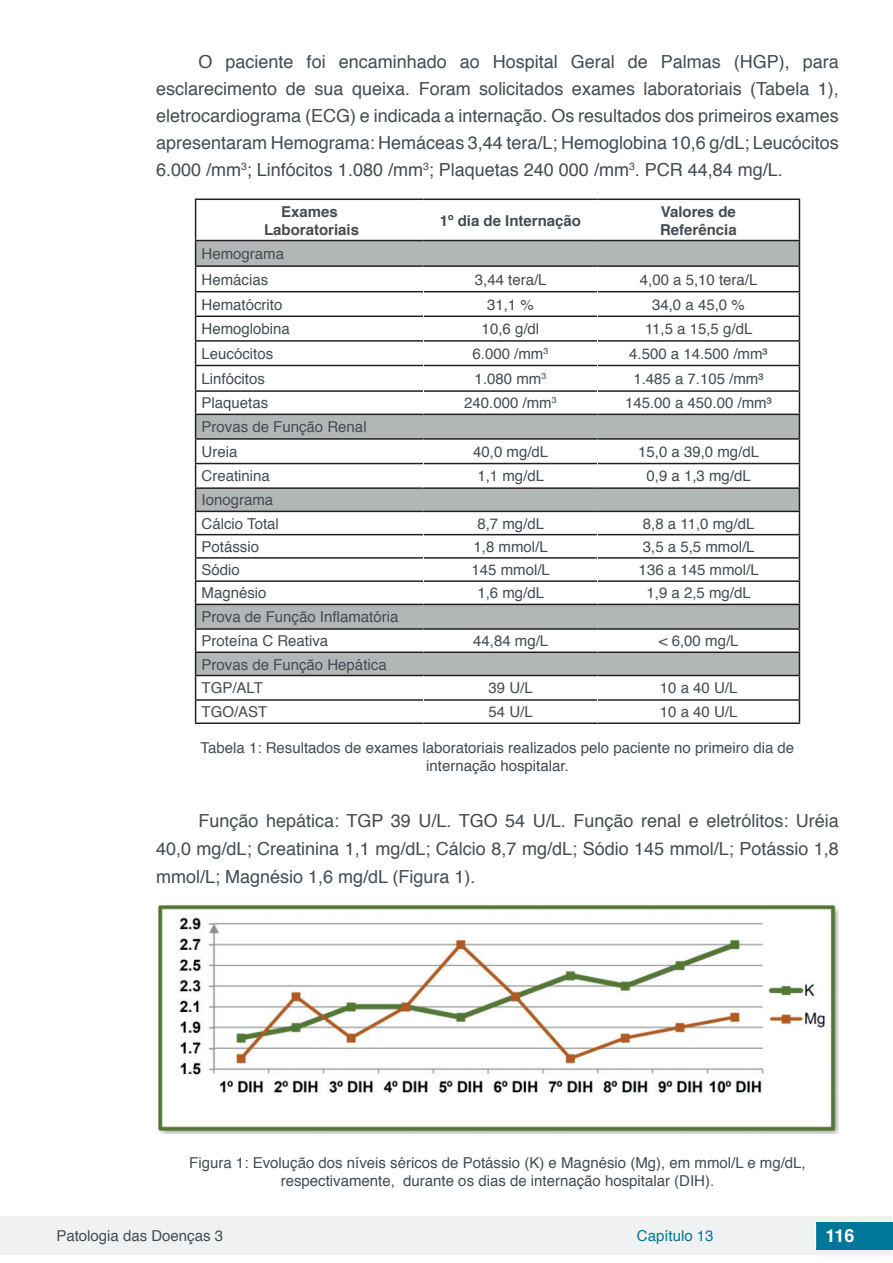
<style>
.page{position:relative;width:893px;height:1263px;background:#fff}
.page>*{position:absolute;margin:0;border:0;box-sizing:border-box;transform-origin:0 0}
.t1{font:18px/27px "Helvetica";color:#434c52;text-align:justify}
.t2{font:700 18px "Helvetica";color:#fff}
.t3{font:15px/18px "Helvetica";color:#434c52}
.t4{font:700 15px/18px "Helvetica";color:#434c52;text-align:center}
.t5{font:15px "Helvetica";color:#007699}
</style>
<div class="page">
<div style="left:1px;top:1216px;width:891px;height:38px;background:#f0f1f2"></div>
<div style="left:816px;top:1222px;width:77px;height:27px;background:#007699"></div>
<svg style="left:815px;top:1224px;width:1px;height:24px"></svg>
<svg style="left:196px;top:241px;width:603px;height:434px"></svg>
<hr style="left:195px;top:199px;width:228px;height:1px;background:#231f20">
<hr style="left:195px;top:200px;width:1px;height:40px;background:#231f20">
<hr style="left:423px;top:199px;width:174px;height:1px;background:#231f20">
<hr style="left:597px;top:199px;width:203px;height:1px;background:#231f20">
<hr style="left:799px;top:200px;width:1px;height:40px;background:#231f20">
<hr style="left:195px;top:240px;width:228px;height:1px;background:#231f20">
<hr style="left:423px;top:240px;width:174px;height:1px;background:#231f20">
<hr style="left:597px;top:240px;width:203px;height:1px;background:#231f20">
<hr style="left:195px;top:265px;width:228px;height:2px;background:#231f20">
<hr style="left:423px;top:265px;width:174px;height:2px;background:#231f20">
<hr style="left:597px;top:265px;width:203px;height:2px;background:#231f20">
<hr style="left:195px;top:291px;width:228px;height:1px;background:#231f20">
<hr style="left:424px;top:291px;width:173px;height:1px;background:#231f20">
<hr style="left:598px;top:291px;width:202px;height:1px;background:#231f20">
<hr style="left:195px;top:316px;width:228px;height:1px;background:#231f20">
<hr style="left:424px;top:316px;width:173px;height:1px;background:#231f20">
<hr style="left:598px;top:316px;width:202px;height:1px;background:#231f20">
<hr style="left:195px;top:340px;width:228px;height:2px;background:#231f20">
<hr style="left:424px;top:340px;width:173px;height:2px;background:#231f20">
<hr style="left:598px;top:340px;width:202px;height:2px;background:#231f20">
<hr style="left:195px;top:365px;width:228px;height:1px;background:#231f20">
<hr style="left:424px;top:365px;width:173px;height:1px;background:#231f20">
<hr style="left:598px;top:365px;width:202px;height:1px;background:#231f20">
<hr style="left:195px;top:390px;width:228px;height:2px;background:#231f20">
<hr style="left:424px;top:390px;width:173px;height:2px;background:#231f20">
<hr style="left:598px;top:390px;width:202px;height:2px;background:#231f20">
<hr style="left:195px;top:414px;width:228px;height:1px;background:#231f20">
<hr style="left:423px;top:414px;width:174px;height:1px;background:#231f20">
<hr style="left:597px;top:414px;width:203px;height:1px;background:#231f20">
<hr style="left:195px;top:438px;width:228px;height:2px;background:#231f20">
<hr style="left:423px;top:438px;width:174px;height:2px;background:#231f20">
<hr style="left:597px;top:438px;width:203px;height:2px;background:#231f20">
<hr style="left:195px;top:463px;width:228px;height:1px;background:#231f20">
<hr style="left:424px;top:463px;width:173px;height:1px;background:#231f20">
<hr style="left:598px;top:463px;width:202px;height:1px;background:#231f20">
<hr style="left:195px;top:487px;width:228px;height:2px;background:#231f20">
<hr style="left:423px;top:487px;width:174px;height:2px;background:#231f20">
<hr style="left:597px;top:487px;width:203px;height:2px;background:#231f20">
<hr style="left:195px;top:511px;width:228px;height:1px;background:#231f20">
<hr style="left:423px;top:511px;width:174px;height:1px;background:#231f20">
<hr style="left:597px;top:511px;width:203px;height:1px;background:#231f20">
<hr style="left:195px;top:534px;width:228px;height:1px;background:#231f20">
<hr style="left:424px;top:534px;width:173px;height:1px;background:#231f20">
<hr style="left:598px;top:534px;width:202px;height:1px;background:#231f20">
<hr style="left:195px;top:557px;width:228px;height:2px;background:#231f20">
<hr style="left:424px;top:557px;width:173px;height:2px;background:#231f20">
<hr style="left:598px;top:557px;width:202px;height:2px;background:#231f20">
<hr style="left:195px;top:580px;width:228px;height:2px;background:#231f20">
<hr style="left:424px;top:580px;width:173px;height:2px;background:#231f20">
<hr style="left:598px;top:580px;width:202px;height:2px;background:#231f20">
<hr style="left:195px;top:604px;width:228px;height:1px;background:#231f20">
<hr style="left:423px;top:604px;width:174px;height:1px;background:#231f20">
<hr style="left:597px;top:604px;width:203px;height:1px;background:#231f20">
<hr style="left:195px;top:628px;width:228px;height:2px;background:#231f20">
<hr style="left:423px;top:628px;width:174px;height:2px;background:#231f20">
<hr style="left:597px;top:628px;width:203px;height:2px;background:#231f20">
<hr style="left:195px;top:651px;width:228px;height:2px;background:#231f20">
<hr style="left:423px;top:651px;width:174px;height:2px;background:#231f20">
<hr style="left:597px;top:651px;width:203px;height:2px;background:#231f20">
<hr style="left:195px;top:675px;width:228px;height:1px;background:#231f20">
<hr style="left:423px;top:675px;width:174px;height:1px;background:#231f20">
<hr style="left:597px;top:675px;width:203px;height:1px;background:#231f20">
<hr style="left:195px;top:699px;width:228px;height:2px;background:#231f20">
<svg style="left:195px;top:241px;width:1px;height:481px"></svg>
<hr style="left:424px;top:699px;width:173px;height:2px;background:#231f20">
<hr style="left:598px;top:699px;width:202px;height:2px;background:#231f20">
<svg style="left:799px;top:241px;width:1px;height:481px"></svg>
<hr style="left:195px;top:722px;width:228px;height:2px;background:#231f20">
<hr style="left:423px;top:722px;width:174px;height:2px;background:#231f20">
<hr style="left:597px;top:722px;width:203px;height:2px;background:#231f20">
<svg style="left:423px;top:267px;width:1px;height:147px"></svg>
<svg style="left:597px;top:267px;width:1px;height:147px"></svg>
<svg style="left:423px;top:440px;width:1px;height:47px"></svg>
<svg style="left:597px;top:440px;width:1px;height:47px"></svg>
<svg style="left:597px;top:512px;width:1px;height:92px"></svg>
<svg style="left:423px;top:512px;width:1px;height:139px"></svg>
<svg style="left:597px;top:630px;width:1px;height:21px"></svg>
<img style="left:157px;top:904px;width:682px;height:229px">
<p class="t1" style="left:156px;top:48px;width:684px;text-indent:43px">O paciente foi encaminhado ao Hospital Geral de Palmas (HGP), para esclarecimento de sua queixa. Foram solicitados exames laboratoriais (Tabela 1), eletrocardiograma (ECG) e indicada a internação. Os resultados dos primeiros exames apresentaram Hemograma: Hemáceas 3,44 tera/L; Hemoglobina 10,6 g/dL; Leucócitos 6.000 /mm<sup>3</sup>; Linfócitos 1.080 /mm<sup>3</sup>; Plaquetas 240 000 /mm<sup>3</sup>. PCR 44,84 mg/L.</p>
<p class="t4" style="left:264px;top:202px;width:97px">Exames laboratoriais</p>
<p class="t4" style="left:440px;top:211px;width:143px">1º dia de Internação</p>
<p class="t4" style="left:660px;top:202px;width:78px;text-align:left">Valores de<br>Referência</p>
<p class="t3" style="left:202px;top:241px;width:84px;line-height:25.5px">Hemograma<br>Hemácias</p>
<p class="t3" style="left:475px;top:271px;width:73px">3,44 tera/L</p>
<p class="t3" style="left:640px;top:271px;width:119px">4,00 a 5,10 tera/L</p>
<p class="t3" style="left:202px;top:296px;width:82px">Hematócrito</p>
<p class="t3" style="left:487px;top:296px;width:48px">31,1 %</p>
<p class="t3" style="left:652px;top:296px;width:94px">34,0 a 45,0 %</p>
<p class="t3" style="left:202px;top:320px;width:90px">Hemoglobina</p>
<p class="t3" style="left:482px;top:320px;width:59px">10,6 g/dl</p>
<p class="t3" style="left:645px;top:320px;width:109px">11,5 a 15,5 g/dL</p>
<p class="t3" style="left:202px;top:345px;width:73px">Leucócitos</p>
<p class="t3" style="left:473px;top:345px;width:77px">6.000 /mm<sup>3</sup></p>
<p class="t3" style="left:629px;top:345px;width:140px">4.500 a 14.500 /mm³</p>
<p class="t3" style="left:202px;top:370px;width:65px">Linfócitos</p>
<p class="t3" style="left:475px;top:370px;width:73px">1.080 mm<sup>3</sup></p>
<p class="t3" style="left:633px;top:370px;width:132px">1.485 a 7.105 /mm³</p>
<p class="t3" style="left:202px;top:394px;width:68px">Plaquetas</p>
<p class="t3" style="left:464px;top:394px;width:94px">240.000 /mm<sup>3</sup></p>
<p class="t3" style="left:625px;top:394px;width:148px">145.00 a 450.00 /mm³</p>
<p class="t3" style="left:202px;top:415px;width:167px;line-height:24.6px">Provas de Função Renal<br>Ureia</p>
<p class="t3" style="left:473px;top:443px;width:77px">40,0 mg/dL</p>
<p class="t3" style="left:638px;top:443px;width:122px">15,0 a 39,0 mg/dL</p>
<p class="t3" style="left:202px;top:468px;width:70px">Creatinina</p>
<p class="t3" style="left:477px;top:468px;width:68px">1,1 mg/dL</p>
<p class="t3" style="left:647px;top:468px;width:106px">0,9 a 1,3 mg/dL</p>
<p class="t3" style="left:202px;top:489px;width:79px;line-height:23.2px">Ionograma<br>Cálcio Total</p>
<p class="t3" style="left:477px;top:515px;width:68px">8,7 mg/dL</p>
<p class="t3" style="left:643px;top:515px;width:113px">8,8 a 11,0 mg/dL</p>
<p class="t3" style="left:202px;top:538px;width:59px">Potássio</p>
<p class="t3" style="left:474px;top:538px;width:76px">1,8 mmol/L</p>
<p class="t3" style="left:643px;top:538px;width:113px">3,5 a 5,5 mmol/L</p>
<p class="t3" style="left:202px;top:561px;width:40px">Sódio</p>
<p class="t3" style="left:471px;top:561px;width:80px">145 mmol/L</p>
<p class="t3" style="left:639px;top:561px;width:122px">136 a 145 mmol/L</p>
<p class="t3" style="left:202px;top:585px;width:67px">Magnésio</p>
<p class="t3" style="left:477px;top:585px;width:68px">1,6 mg/dL</p>
<p class="t3" style="left:647px;top:585px;width:106px">1,9 a 2,5 mg/dL</p>
<p class="t3" style="left:202px;top:605px;width:198px;line-height:24px">Prova de Função Inflamatória<br>Proteína C Reativa</p>
<p class="t3" style="left:473px;top:632px;width:77px">44,84 mg/L</p>
<p class="t3" style="left:659px;top:632px;width:81px">&lt; 6,00 mg/L</p>
<p class="t3" style="left:202px;top:653px;width:187px;line-height:23.9px">Provas de Função Hepática<br>TGP/ALT</p>
<p class="t3" style="left:489px;top:679px;width:46px">39 U/L</p>
<p class="t3" style="left:660px;top:679px;width:79px">10 a 40 U/L</p>
<p class="t3" style="left:202px;top:703px;width:67px">TGO/AST</p>
<p class="t3" style="left:489px;top:703px;width:46px">54 U/L</p>
<p class="t3" style="left:660px;top:703px;width:79px">10 a 40 U/L</p>
<p class="t3" style="left:201px;top:739px;width:595px;text-align:center">Tabela 1: Resultados de exames laboratoriais realizados pelo paciente no primeiro dia de internação hospitalar.</p>
<p class="t1" style="left:156px;top:806px;width:684px;line-height:28.5px;text-indent:43px">Função hepática: TGP 39 U/L. TGO 54 U/L. Função renal e eletrólitos: Uréia 40,0 mg/dL; Creatinina 1,1 mg/dL; Cálcio 8,7 mg/dL; Sódio 145 mmol/L; Potássio 1,8 mmol/L; Magnésio 1,6 mg/dL (Figura 1).</p>
<p class="t3" style="left:189px;top:1154px;width:618px;text-align:center">Figura 1: Evolução dos níveis séricos de Potássio (K) e Magnésio (Mg), em mmol/L e mg/dL, respectivamente, durante os dias de internação hospitalar (DIH).</p>
<p class="t3" style="left:56px;top:1227px;width:168px">Patologia das Doenças 3</p>
<p class="t5" style="left:637px;top:1224px;width:78px">Capítulo 13</p>
<p class="t2" style="left:825px;top:1221px;width:31px">116</p>
</div>
